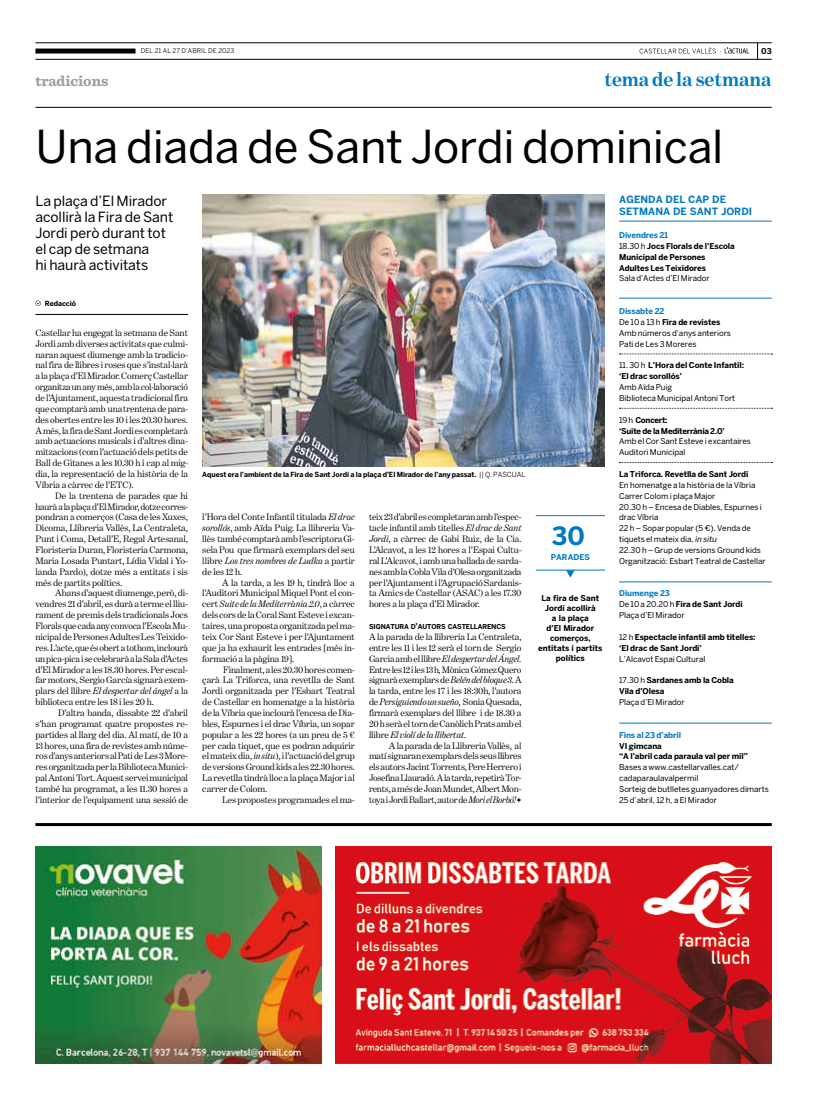
<style>
.page{position:relative;width:820px;height:1106px;background:#fff}
.page>*{position:absolute;margin:0;border:0;box-sizing:border-box;transform-origin:0 0}
.t1{font:45px "Benton Sans";letter-spacing:-.005em;color:#000}
.t2{font:700 25px "Benton Sans";color:#007ac2}
.t3{font:700 20px "Benton Modern One";letter-spacing:-.005em;color:#007ac2}
.t4{font:700 15px "Sentinel";letter-spacing:-.005em;color:#9d9d9c}
.t5{font:14px/16px "Benton Sans";letter-spacing:-.005em;color:#000}
.t6{font:700 10px/12px "Benton Sans";letter-spacing:.005em;color:#007ac2}
.t7{font:9.5px/10.9px "Benton Modern One";letter-spacing:-.01em;color:#000;text-align:justify}
.t8{font:8px/10.9px "Benton Sans";letter-spacing:-.005em;color:#000}
.t9{font:700 8px/10.9px "Benton Sans";letter-spacing:-.01em;color:#000}
.t10{font:700 8px/10.9px "Benton Sans";letter-spacing:-.03em;color:#000}
.t11{font:700 8px "Benton Sans";letter-spacing:-.01em;color:#007ac2}
.t12{font:700 7px "Benton Sans";letter-spacing:-.01em;color:#000}
.t13{font:700 6.7px "Benton Sans";letter-spacing:-.015em;color:#000}
.t14{font:6.5px "Benton Sans";letter-spacing:.005em;color:#000}
.s1{font-style:italic}
.s2{font-weight:400}
.s3{font-size:8px}
.s4{color:#007ac2}
.s5{font-weight:700;color:#007ac2}
.s6{font-weight:700}
</style>
<div class="page">
<svg style="left:757px;top:44px;width:1px;height:15px"></svg>
<svg style="left:639px;top:47px;width:109px;height:7px"></svg>
<hr style="left:35px;top:107px;width:736px;height:1px;background:#000">
<hr style="left:35px;top:43px;width:736px;height:1px;background:#000">
<hr style="left:35px;top:59px;width:736px;height:1px;background:#000">
<div style="left:35px;top:49px;width:100px;height:5px;background:#000"></div>
<img style="left:335px;top:846px;width:436px;height:217px">
<img style="left:35px;top:846px;width:286px;height:217px">
<hr style="left:35px;top:823px;width:736px;height:3px;background:#000">
<svg style="left:619px;top:354px;width:153px;height:1px"></svg>
<svg style="left:619px;top:408px;width:153px;height:1px"></svg>
<svg style="left:619px;top:462px;width:153px;height:1px"></svg>
<hr style="left:619px;top:581px;width:152px;height:1px;background:#007ac2">
<hr style="left:619px;top:722px;width:152px;height:1px;background:#007ac2">
<hr style="left:619px;top:221px;width:152px;height:1px;background:#007ac2">
<img style="left:202px;top:195px;width:402px;height:271px">
<svg style="left:35px;top:300px;width:6px;height:6px"></svg>
<hr style="left:35px;top:314px;width:153px;height:1px;background:#000">
<svg style="left:516px;top:797px;width:5px;height:5px"></svg>
<hr style="left:535px;top:515px;width:69px;height:1px;background:#007ac2">
<hr style="left:535px;top:569px;width:69px;height:1px;background:#007ac2">
<svg style="left:566px;top:570px;width:8px;height:7px"></svg>
<hr style="left:619px;top:298px;width:152px;height:1px;background:#007ac2">
<p class="t14" style="left:141px;top:47px;width:95px">DEL 21 AL 27 D’ABRIL DE 2023</p>
<p class="t9" style="left:760px;top:46px;width:12px">03</p>
<h3 class="t4" style="left:35px;top:69px;width:74px">tradicions</h3>
<h3 class="t3" style="left:604px;top:68px;width:169px">tema de la setmana</h3>
<h1 class="t1" style="left:35px;top:120px;width:689px">Una diada de Sant Jordi dominical</h1>
<h3 class="t5" style="left:35px;top:193px;width:139px">La plaça d’El Mirador acollirà la Fira de Sant<br>Jordi però durant tot el cap de setmana<br>hi haurà activitats</h3>
<p class="t12" style="left:45px;top:299px;width:33px">Redacció</p>
<p class="t7" style="left:35px;top:327px;width:154px">Castellar ha engegat la setmana de Sant Jordi amb diverses activitats que culmi&shy;naran aquest diumenge amb la tradicio&shy;nal fira de llibres i roses que s’instal·larà a la plaça d’El Mirador. Comerç Castellar organitza un any més, amb la col·laboració de l’Ajuntament, aquesta tradicional fira que comptarà amb una trentena de para&shy;des obertes entre les 10 i les 20.30 hores.<br>A més, la fira de Sant Jordi es completarà amb actuacions musicals i d’altres dina&shy;mitzacions (com l’actuació dels petits de Ball de Gitanes a les 10.30 h i cap al mig&shy;dia, la representació de la història de la Víbria a càrrec de l’ETC).</p>
<p class="t7" style="left:35px;top:490px;width:154px;text-indent:20px">De la trentena de parades que hi haurà a la plaça d’El Mirador, dotze corres&shy;pondran a comerços (Casa de les Xuxes, Dicoma, Llibreria Vallès, La Centraleta, Punt i Coma, Detall’E, Regal Artesanal, Floristeria Duran, Floristeria Carmona, Maria Losada Puntart, Lídia Vidal i Yo&shy;landa Pardo), dotze més a entitats i sis més de partits polítics.</p>
<p class="t7" style="left:35px;top:588px;width:154px;text-indent:20px">Abans d’aquest diumenge, però, di&shy;vendres 21 d’abril, es durà a terme el lliu&shy;rament de premis dels tradicionals Jocs Florals que cada any convoca l’Escola Mu&shy;nicipal de Persones Adultes Les Teixido&shy;res. L’acte, que és obert a tothom, inclourà un pica-pica i se celebrarà a la Sala d’Actes d’El Mirador a les 18.30 hores. Per escal&shy;far motors, Sergio García signarà exem&shy;plars del llibre <span class="s1">El despertar del ángel</span> a la biblioteca entre les 18 i les 20 h.</p>
<p class="t7" style="left:35px;top:707px;width:154px;text-indent:23px">D’altra banda, dissabte 22 d’abril s’han programat quatre propostes re&shy;partides al llarg del dia. Al matí, de 10 a 13 hores, una fira de revistes amb núme&shy;ros d’anys anteriors al Pati de Les 3 More&shy;res organitzada per la Biblioteca Munici&shy;pal Antoni Tort. Aquest servei municipal també ha programat, a les 11.30 hores a l’interior de l’equipament una sessió de</p>
<p class="t12" style="left:202px;top:470px;width:324px">Aquest era l’ambient de la Fira de Sant Jordi a la plaça d’El Mirador de l’any passat. <span class="s2">|| Q. PASCUAL</span></p>
<p class="t7" style="left:202px;top:512px;width:154px">l’Hora del Conte Infantil titulada <span class="s1">El drac sorollós</span>, amb Aïda Puig. La llibreria Va&shy;llès també comptarà amb l’escriptora Gi&shy;sela Pou que firmarà exemplars del seu llibre <span class="s1">Los tres nombres de Ludka</span> a partir de les 12 h.</p>
<p class="t7" style="left:202px;top:577px;width:154px;text-indent:20px">A la tarda, a les 19 h, tindrà lloc a l’Auditori Municipal Miquel Pont el con&shy;cert <span class="s1">Suite de la Mediterrània 2.0</span>, a càrrec dels cors de la Coral Sant Esteve i excan&shy;taires, una proposta organitzada pel ma&shy;teix Cor Sant Esteve i per l’Ajuntament que ja ha exhaurit les entrades [més in&shy;formació a la pàgina 19].</p>
<p class="t7" style="left:202px;top:663px;width:154px;text-indent:21px">Finalment, a les 20.30 hores comen&shy;çarà La Triforca, una revetlla de Sant Jordi organitzada per l’Esbart Teatral de Castellar en homenatge a la història de la Víbria que inclourà l’encesa de Dia&shy;bles, Espurnes i el drac Víbria, un sopar popular a les 22 hores (a un preu de 5 € per cada tiquet, que es podran adquirir el mateix dia, <span class="s1">in situ</span>), i l’actuació del grup de versions Ground kids a les 22.30 hores.<br>La revetlla tindrà lloc a la plaça Major i al carrer de Colom.</p>
<p class="t7" style="left:222px;top:794px;width:134px">Les propostes programades el ma-</p>
<p class="t7" style="left:369px;top:512px;width:154px">teix 23 d’abril es completaran amb l’espec&shy;tacle infantil amb titelles <span class="s1">El drac de Sant Jordi</span>, a càrrec de Gabi Ruiz, de la Cia.<br>L’Alcavot, a les 12 hores a l’Espai Cultu&shy;ral L’Alcavot, i amb una ballada de sarda&shy;nes amb la Cobla Vila d’Olesa organitzada per l’Ajuntament i l’Agrupació Sardanis&shy;ta Amics de Castellar (ASAC) a les 17.30 hores a la plaça d’El Mirador.</p>
<p class="t13" style="left:369px;top:622px;width:138px">SIGNATURA D<span class="s3">’</span>AUTORS CASTELLARENCS</p>
<p class="t7" style="left:369px;top:631px;width:154px">A la parada de la llibreria La Centraleta, entre les 11 i les 12 serà el torn de Sergio Garcia amb el llibre <span class="s1">El despertar del Ángel</span>.<br>Entre les 12 i les 13 h<span class="s1">,</span> Mònica Gómez Quero signarà exemplars de <span class="s1">Belén del bloque 3.</span> A la tarda, entre les 17 i les 18:30h, l’autora de <span class="s1">Persiguiendo un sueño</span>, Sonia Quesada, firmarà exemplars del llibre i de 18.30 a 20 h serà el torn de Canòlich Prats amb el llibre <span class="s1">El violí de la llibertat</span>.</p>
<p class="t7" style="left:369px;top:740px;width:154px;text-indent:20px">A la parada de la Llibreria Vallès, al matí signaran exemplars dels seus llibres els autors Jacint Torrents, Pere Herrero i Josefina Llauradó. A la tarda, repetirà Tor&shy;rents, a més de Joan Mundet, Albert Mon&shy;toya i Jordi Ballart, autor de <span class="s1">Mori el Borbó!</span></p>
<h2 class="t2" style="left:551px;top:521px;width:35px">30</h2>
<p class="t11" style="left:550px;top:552px;width:41px">PARADES</p>
<p class="t9" style="left:538px;top:592px;width:66px;line-height:10px;text-align:center">La fira de Sant<br>Jordi acollirà<br>a la plaça<br>d’El Mirador comerços, entitats i partits polítics</p>
<p class="t6" style="left:619px;top:193px;width:134px">AGENDA DEL CAP DE<br>SETMANA DE SANT JORDI</p>
<p class="t9" style="left:619px;top:229px;width:117px"><span class="s4">Divendres 21<br></span><span class="s2">18.30 h</span> Jocs Florals de l’Escola<br>Municipal de Persones<br>Adultes Les Teixidores</p>
<p class="t8" style="left:619px;top:273px;width:92px">Sala d’Actes d’El Mirador</p>
<p class="t8" style="left:619px;top:305px;width:113px"><span class="s5">Dissabte 22<br></span>De 10 a 13 h <span class="s6">Fira de revistes<br></span>Amb números d’anys anteriors<br>Pati de Les 3 Moreres</p>
<p class="t9" style="left:619px;top:360px;width:126px"><span class="s2">11. 30 h</span> L’Hora del Conte Infantil: ‘El drac sorollós’</p>
<p class="t8" style="left:619px;top:381px;width:118px">Amb Aïda Puig<br>Biblioteca Municipal Antoni Tort</p>
<p class="t10" style="left:619px;top:414px;width:107px"><span class="s2">19 h</span> Concert:<br>‘Suite de la Mediterrània 2.0’</p>
<p class="t8" style="left:619px;top:436px;width:133px">Amb el Cor Sant Esteve i excantaires<br>Auditori Municipal</p>
<p class="t9" style="left:619px;top:468px;width:131px">La Triforca. Revetlla de Sant Jordi</p>
<p class="t8" style="left:619px;top:479px;width:148px">En homenatge a la història de la Víbria<br>Carrer Colom i plaça Major<br>20.30 h – Encesa de Diables, Espurnes i drac Víbria<br>22 h – Sopar popular (5 €). Venda de tiquets el mateix dia, <span class="s1">in situ<br></span>22.30 h – Grup de versions Ground kids<br>Organització: Esbart Teatral de Castellar</p>
<p class="t8" style="left:619px;top:588px;width:125px"><span class="s5">Diumenge 23<br></span>De 10 a 20.20 h <span class="s6">Fira de Sant Jordi<br></span>Plaça d’El Mirador</p>
<p class="t9" style="left:619px;top:631px;width:138px"><span class="s2">12 h</span> Espectacle infantil amb titelles: ‘El drac de Sant Jordi’</p>
<p class="t8" style="left:619px;top:653px;width:88px">L’Alcavot Espai Cultural</p>
<p class="t9" style="left:619px;top:675px;width:116px"><span class="s2">17.30 h</span> Sardanes amb la Cobla<br>Vila d’Olesa</p>
<p class="t8" style="left:619px;top:696px;width:67px">Plaça d’El Mirador</p>
<p class="t11" style="left:619px;top:730px;width:63px">Fins al 23 d’abril</p>
<p class="t9" style="left:619px;top:740px;width:130px">VI gimcana<br>“A l’abril cada paraula val per mil”</p>
<p class="t8" style="left:619px;top:761px;width:151px">Bases a www.castellarvalles.cat/ cadaparaulavalpermil<br>Sorteig de butlletes guanyadores dimarts<br>25 d’abril, 12 h, a El Mirador</p>
</div>
